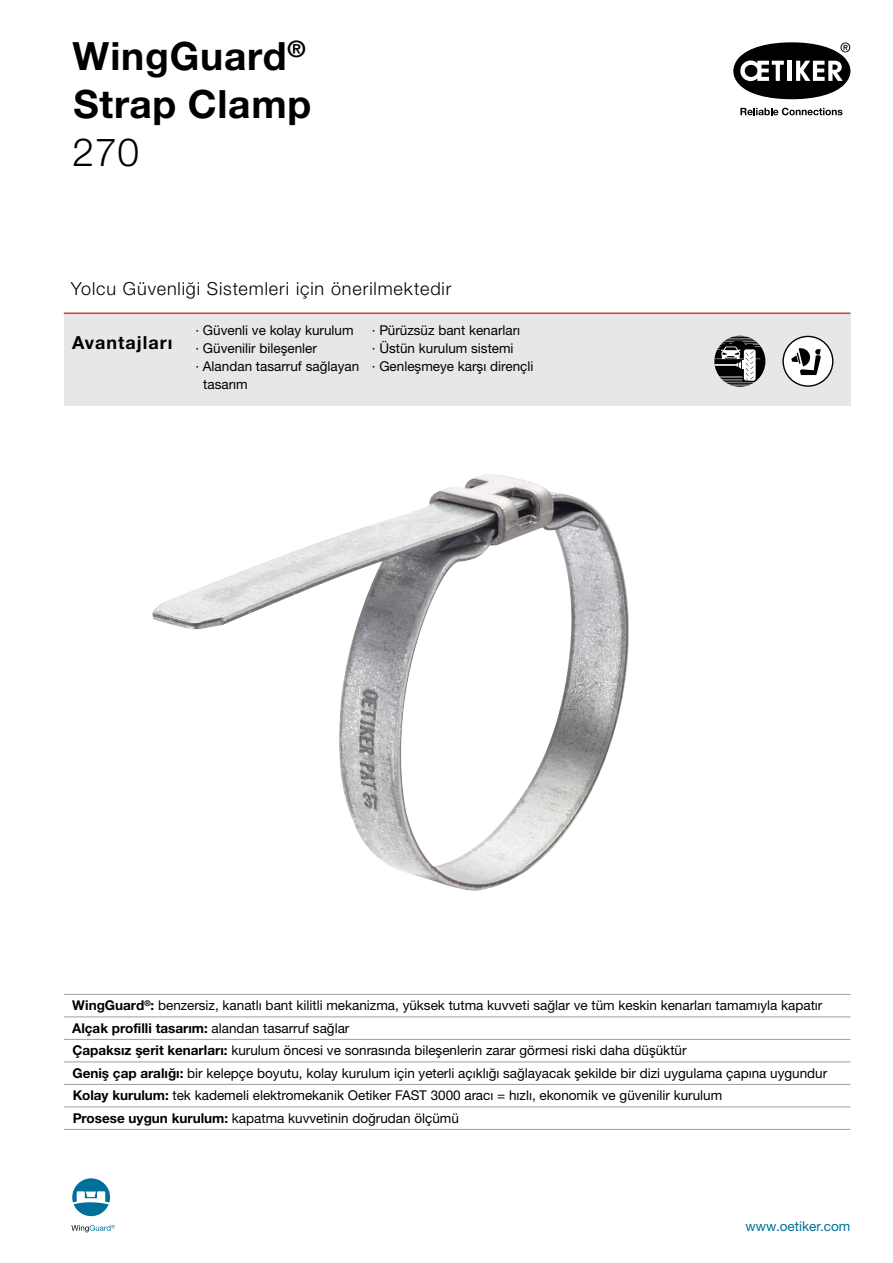
<style>
.page{position:relative;width:893px;height:1263px;background:#fff}
.page>*{position:absolute;margin:0;border:0;box-sizing:border-box;transform-origin:0 0}
.t1{font:700 39px/48px "Helvetica Neue LTW1 G";letter-spacing:.02em;color:#000}
.t2{font:300 39px "Helvetica Neue LTW1 G";color:#000}
.t3{font:300 18px "Helvetica Neue LTW1 G";letter-spacing:.05em;color:#000}
.t4{font:700 18px "Helvetica Neue LTW1 G";letter-spacing:.055em;color:#000}
.t5{font:13.5px/22.5px "Helvetica Neue LTW1 G";color:#000}
.t6{font:13.5px "Helvetica Neue LTW1 G";color:#006f9a}
.s1{font-weight:700}
</style>
<div class="page">
<img style="left:152px;top:474px;width:477px;height:417px">
<svg style="left:72px;top:1178px;width:38px;height:38px"></svg>
<svg style="left:71px;top:1225px;width:44px;height:7px"></svg>
<svg style="left:733px;top:42px;width:117px;height:57px"></svg>
<svg style="left:740px;top:108px;width:102px;height:7px"></svg>
<div style="left:64px;top:313px;width:786px;height:93px;background:#e6e7e8"></div>
<hr style="left:64px;top:313px;width:786px;height:1px;background:#dc4133">
<div style="left:714px;top:336px;width:51px;height:51px;background:#000;border-radius:50%"></div>
<svg style="left:714px;top:337px;width:47px;height:49px"></svg>
<svg style="left:782px;top:336px;width:51px;height:51px"></svg>
<hr style="left:64px;top:994px;width:786px;height:1px;background:#9d9fa2">
<hr style="left:64px;top:1016px;width:786px;height:1px;background:#9d9fa2">
<hr style="left:64px;top:1039px;width:786px;height:1px;background:#9d9fa2">
<hr style="left:64px;top:1061px;width:786px;height:1px;background:#9d9fa2">
<hr style="left:64px;top:1084px;width:786px;height:1px;background:#9d9fa2">
<hr style="left:64px;top:1106px;width:786px;height:1px;background:#9d9fa2">
<hr style="left:64px;top:1129px;width:786px;height:1px;background:#9d9fa2">
<h1 class="t1" style="left:72px;top:32px;width:240px">WingGuard<sup>®<br></sup>Strap Clamp</h1>
<h1 class="t2" style="left:73px;top:129px;width:68px">270</h1>
<h2 class="t3" style="left:71px;top:277px;width:382px">Yolcu Güvenliği Sistemleri için önerilmektedir</h2>
<h2 class="t4" style="left:72px;top:331px;width:102px">Avantajları</h2>
<p class="t5" style="left:195px;top:319px;width:160px">· Güvenli ve kolay kurulum</p>
<p class="t5" style="left:195px;top:337px;width:123px">· Güvenilir bileşenler</p>
<p class="t5" style="left:195px;top:355px;width:165px">· Alandan tasarruf sağlayan</p>
<p class="t5" style="left:203px;top:373px;width:46px">tasarım</p>
<p class="t5" style="left:372px;top:321px;width:163px;line-height:18px">· Pürüzsüz bant kenarları<br>· Üstün kurulum sistemi<br>· Genleşmeye karşı dirençli</p>
<p class="t5" style="left:72px;top:994px;width:757px"><span class="s1">WingGuard</span><sup>®</sup><span class="s1">:</span> benzersiz, kanatlı bant kilitli mekanizma, yüksek tutma kuvveti sağlar ve tüm keskin kenarları tamamıyla kapatır <span class="s1">Alçak profilli tasarım:</span> alandan tasarruf sağlar<br><span class="s1">Çapaksız şerit kenarları:</span> kurulum öncesi ve sonrasında bileşenlerin zarar görmesi riski daha düşüktür<br><span class="s1">Geniş çap aralığı:</span> bir kelepçe boyutu, kolay kurulum için yeterli açıklığı sağlayacak şekilde bir dizi uygulama çapına uygundur <span class="s1">Kolay kurulum:</span> tek kademeli elektromekanik Oetiker FAST 3000 aracı = hızlı, ekonomik ve güvenilir kurulum<br><span class="s1">Prosese uygun kurulum:</span> kapatma kuvvetinin doğrudan ölçümü</p>
<p class="t6" style="left:745px;top:1217px;width:107px">www.oetiker.com</p>
</div>
